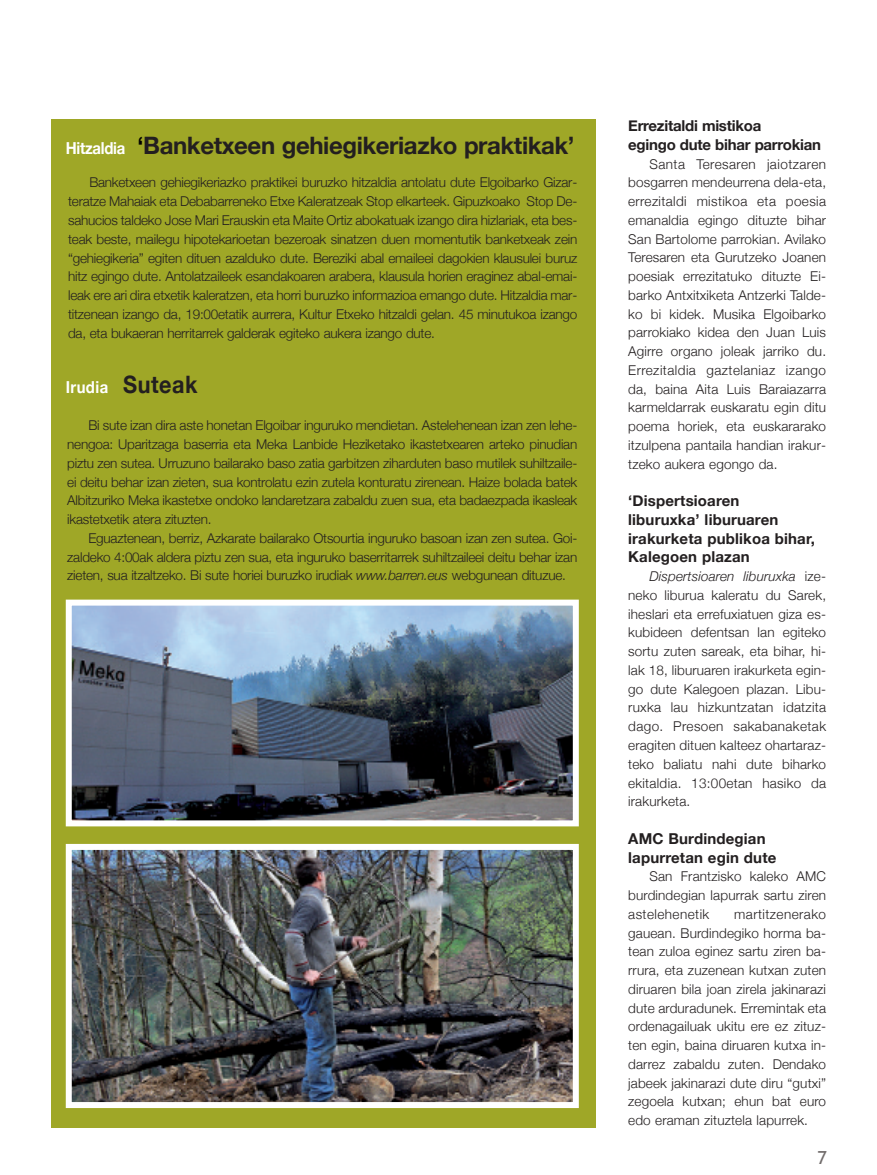
<style>
.page{position:relative;width:877px;height:1175px;background:#fff}
.page>*{position:absolute;margin:0;border:0;box-sizing:border-box;transform-origin:0 0}
.t1{font:700 24px "Helvetica Neue";letter-spacing:-.015em;color:#231f20}
.t2{font:18px "Trebuchet MS";color:#716c6b}
.t3{font:700 16.5px "Helvetica Neue";letter-spacing:.03em;color:#fff;scale:.9 1}
.t4{font:700 15px/18.8px "Helvetica Neue";letter-spacing:.01em;color:#231f20}
.t5{font:700 15px/18.8px "Helvetica Neue";letter-spacing:-.015em;color:#231f20}
.t6{font:300 13.5px/18.8px "Helvetica Neue";letter-spacing:.01em;color:#231f20;text-align:justify}
.s1{font-size:16.5px;color:#fff}
.s2{color:#000}
.s3{font-size:24px;color:#231f20}
.s4{font-style:italic}
</style>
<div class="page">
<div style="left:52px;top:119px;width:544px;height:1008px;background:#9fa727"></div>
<img style="left:73px;top:606px;width:499px;height:213px">
<div style="left:66px;top:599px;width:513px;height:227px;border:6px solid #fff"></div>
<img style="left:73px;top:851px;width:499px;height:250px">
<div style="left:66px;top:844px;width:513px;height:264px;border:6px solid #fff"></div>
<h1 class="t1" style="left:66px;top:130px;width:510px"><span class="s1">Hitzaldia</span> <span class="s2">‘</span>Banketxeen gehiegikeriazko praktikak’</h1>
<p class="t6" style="left:68px;top:173px;width:511px;text-indent:21px">banketxeen gehiegikeriazko praktikei buruzko hitzaldia antolatu dute elgoibarko Gizar&shy;teratze Mahaiak eta debabarreneko etxe kaleratzeak stop elkarteek. Gipuzkoako stop de&shy;sahucios taldeko Jose Mari erauskin eta Maite ortiz abokatuak izango dira hizlariak, eta bes&shy;teak beste, mailegu hipotekarioetan bezeroak sinatzen duen momentutik banketxeak zein “gehiegikeria” egiten dituen azalduko dute. bereziki abal emaileei dagokien klausulei buruz hitz egingo dute. antolatzaileek esandakoaren arabera, klausula horien eraginez abal-emai&shy;leak ere ari dira etxetik kaleratzen, eta horri buruzko informazioa emango dute. Hitzaldia mar&shy;titzenean izango da, 19:00etatik aurrera, kultur etxeko hitzaldi gelan. 45 minutukoa izango da, eta bukaeran herritarrek galderak egiteko aukera izango dute.</p>
<p class="t3" style="left:66px;top:377px;width:148px">Irudia <span class="s3">Suteak</span></p>
<p class="t6" style="left:67px;top:416px;width:512px;text-indent:21px">bi sute izan dira aste honetan elgoibar inguruko mendietan. astelehenean izan zen lehe&shy;nengoa: uparitzaga baserria eta Meka Lanbide Heziketako ikastetxearen arteko pinudian piztu zen sutea. urruzuno bailarako baso zatia garbitzen ziharduten baso mutilek suhiltzaile&shy;ei deitu behar izan zieten, sua kontrolatu ezin zutela konturatu zirenean. Haize bolada batek albitzuriko Meka ikastetxe ondoko landaretzara zabaldu zuen sua, eta badaezpada ikasleak ikastetxetik atera zituzten.</p>
<p class="t6" style="left:67px;top:528px;width:511px;text-indent:21px">eguaztenean, berriz, azkarate bailarako otsourtia inguruko basoan izan zen sutea. Goi&shy;zaldeko 4:00ak aldera piztu zen sua, eta inguruko baserritarrek suhiltzaileei deitu behar izan zieten, sua itzaltzeko. bi sute horiei buruzko irudiak <span class="s4">www.barren.eus</span> webgunean dituzue.</p>
<p class="t5" style="left:628px;top:116px;width:194px">Errezitaldi mistikoa<br>egingo dute bihar parrokian</p>
<p class="t6" style="left:628px;top:154px;width:199px;text-indent:21px">santa teresaren jaiotzaren bosgarren mendeurrena dela-eta, errezitaldi mistikoa eta poesia emanaldia egingo dituzte bihar san bartolome parrokian. avilako teresaren eta Gurutzeko Joanen poesiak errezitatuko dituzte ei&shy;barko antxitxiketa antzerki talde&shy;ko bi kidek. Musika elgoibarko parrokiako kidea den Juan Luis agirre organo joleak jarriko du. errezitaldia gaztelaniaz izango da, baina aita Luis baraiazarra karmeldarrak euskaratu egin ditu poema horiek, eta euskararako itzulpena pantaila handian irakur&shy;tzeko aukera egongo da.</p>
<p class="t4" style="left:628px;top:491px;width:188px">‘Dispertsioaren<br>liburuxka’ liburuaren irakurketa publikoa bihar,<br>Kalegoen plazan</p>
<p class="t6" style="left:628px;top:566px;width:199px;text-indent:21px"><span class="s4">Dispertsioaren liburuxka</span> ize&shy;neko liburua kaleratu du sarek, iheslari eta errefuxiatuen giza es&shy;kubideen defentsan lan egiteko sortu zuten sareak, eta bihar, hi&shy;lak 18, liburuaren irakurketa egin&shy;go dute kalegoen plazan. Libu&shy;ruxka lau hizkuntzatan idatzita dago. Presoen sakabanaketak eragiten dituen kalteez ohartaraz&shy;teko baliatu nahi dute biharko ekitaldia. 13:00etan hasiko da irakurketa.</p>
<p class="t4" style="left:628px;top:828px;width:150px">AMC Burdindegian lapurretan egin dute</p>
<p class="t6" style="left:628px;top:866px;width:199px;text-indent:21px">san Frantzisko kaleko aMC burdindegian lapurrak sartu ziren astelehenetik</p>
<p class="t6" style="left:628px;top:904px;width:199px;text-indent:106px">martitzenerako gauean. burdindegiko horma ba&shy;tean zuloa eginez sartu ziren ba&shy;rrura, eta zuzenean kutxan zuten diruaren bila joan zirela jakinarazi dute arduradunek. erremintak eta ordenagailuak ukitu ere ez zituz&shy;ten egin, baina diruaren kutxa in&shy;darrez zabaldu zuten. dendako jabeek jakinarazi dute diru “gutxi” zegoela kutxan; ehun bat euro edo eraman zituztela lapurrek.</p>
<h2 class="t2" style="left:818px;top:1147px;width:11px">7</h2>
</div>
